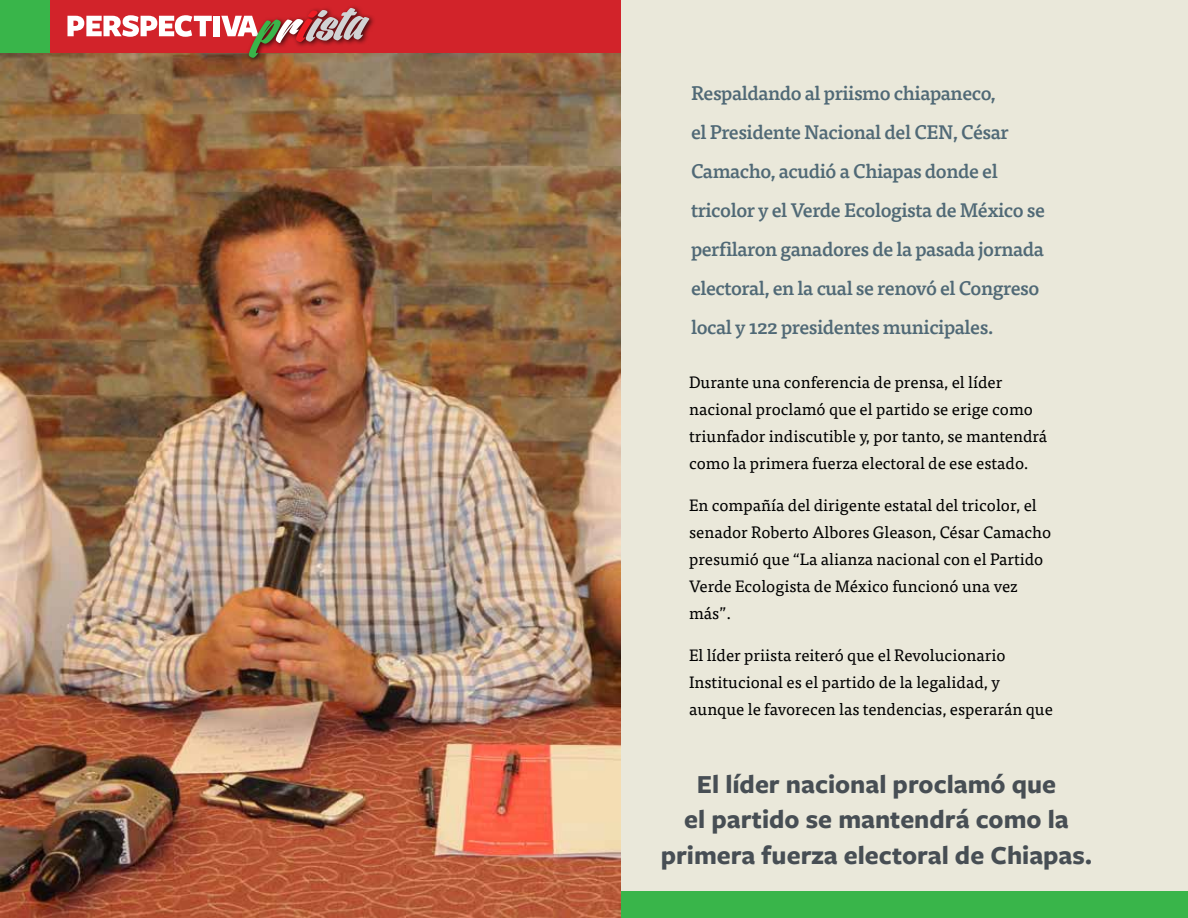
<style>
.page{position:relative;width:1188px;height:918px;background:#fff}
.page>*{position:absolute;margin:0;border:0;box-sizing:border-box;transform-origin:0 0}
.t1{font:700 27px/35.7px "Freight Sans Pro";color:#474e54;text-align:center}
.t2{font:500 19.5px/39px "Tisa OT";letter-spacing:-.025em;color:#506976}
.t3{font:16.5px/27px "Tisa OT";color:#000}
</style>
<div class="page">
<div style="left:621px;top:0;width:567px;height:918px;background:#eae8da"></div>
<img style="left:0;top:53px;width:621px;height:865px">
<div style="left:621px;top:892px;width:567px;height:26px;background:#39b54a"></div>
<div style="left:0;top:0;width:621px;height:53px;background:#d2232a"></div>
<svg style="left:67px;top:15px;width:145px;height:22px"></svg>
<div style="left:214px;top:16px;width:6px;height:20px;background:#fff"></div>
<div style="left:246px;top:5px;width:129px;height:59px;background:#000;opacity:.71"></div>
<img style="left:221px;top:8px;width:148px;height:50px">
<div style="left:0;top:0;width:50px;height:53px;background:#39b54a"></div>
<p class="t2" style="left:691px;top:74px;width:356px">Respaldando al priismo chiapaneco,<br>el Presidente Nacional del CEN, César Camacho, acudió a Chiapas donde el tricolor y el Verde Ecologista de México se perfilaron ganadores de la pasada jornada electoral, en la cual se renovó el Congreso local y 122 presidentes municipales.</p>
<p class="t3" style="left:689px;top:369px;width:360px">Durante una conferencia de prensa, el líder nacional proclamó que el partido se erige como triunfador indiscutible y, por tanto, se mantendrá como la primera fuerza electoral de ese estado.</p>
<p class="t3" style="left:689px;top:492px;width:364px">En compañía del dirigente estatal del tricolor, el senador Roberto Albores Gleason, César Camacho presumió que “La alianza nacional con el Partido Verde Ecologista de México funcionó una vez más”.</p>
<p class="t3" style="left:689px;top:642px;width:365px">El líder priista reiteró que el Revolucionario<br>Institucional es el partido de la legalidad, y aunque le favorecen las tendencias, esperarán que</p>
<h1 class="t1" style="left:661px;top:765px;width:433px">El líder nacional proclamó que<br>el partido se mantendrá como la primera fuerza electoral de Chiapas.</h1>
</div>
